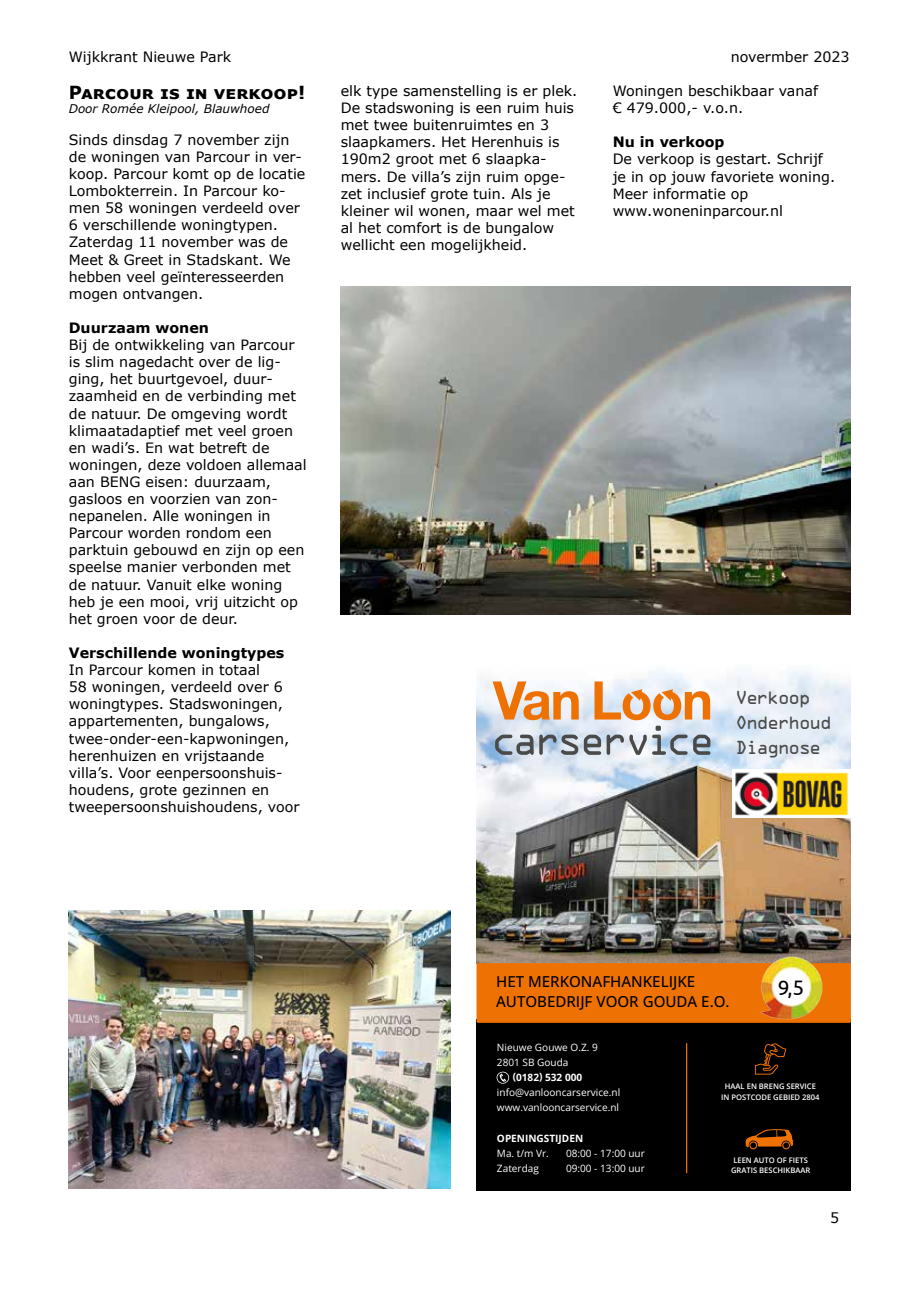
<style>
.page{position:relative;width:919px;height:1289px;background:#fff}
.page>*{position:absolute;margin:0;border:0;box-sizing:border-box;transform-origin:0 0}
.t1{font:20.85px "Ubuntu";color:#000}
.t2{font:700 18px "Verdana";color:#000}
.t3{font:16.95px/25.2px "OCRA Std";letter-spacing:-.1em;color:#4a4a49}
.t4{font:500 15.15px/20.1px "Open Sans";color:#000}
.t5{font:14.25px/17.1px "Verdana";color:#000}
.t6{font:700 14.25px "Verdana";color:#000}
.t7{font:italic 12px "Verdana";color:#000}
.t8{font:10.05px/15.1px "Open Sans";color:#fff}
.t9{font:700 10.05px "Open Sans";color:#fff}
.t10{font:600 7.65px/10.5px "Open Sans";color:#fff;text-align:center}
</style>
<div class="page">
<img style="left:69px;top:910px;width:381px;height:278px">
<div style="left:476px;top:1019px;width:374px;height:172px;background:#000"></div>
<img style="left:476px;top:670px;width:374px;height:293px">
<svg style="left:492px;top:681px;width:218px;height:73px"></svg>
<div style="left:476px;top:963px;width:374px;height:59px;background:#ee7203;border-radius:2px"></div>
<img style="left:759px;top:954px;width:65px;height:66px">
<div style="left:773px;top:969px;width:35px;height:35px;background:#fff;border-radius:50%"></div>
<img style="left:732px;top:769px;width:118px;height:48px">
<svg style="left:496px;top:1071px;width:13px;height:12px"></svg>
<svg style="left:745px;top:1129px;width:48px;height:20px"></svg>
<svg style="left:754px;top:1043px;width:32px;height:31px"></svg>
<hr style="left:686px;top:1043px;width:1px;height:129px;background:#ee7203">
<img style="left:340px;top:286px;width:510px;height:328px">
<p class="t5" style="left:69px;top:48px;width:164px">Wijkkrant Nieuwe Park</p>
<p class="t5" style="left:730px;top:48px;width:120px">novermber 2023</p>
<p class="t2" style="left:69px;top:80px;width:238px">Parcour is in verkoop!</p>
<p class="t7" style="left:69px;top:101px;width:202px">Door Romée Kleipool, Blauwhoed</p>
<p class="t5" style="left:69px;top:131px;width:238px">Sinds dinsdag 7 november zijn de woningen van Parcour in ver&shy;koop. Parcour komt op de locatie<br>Lombokterrein. In Parcour ko&shy;men 58 woningen verdeeld over<br>6 verschillende woningtypen.<br>Zaterdag 11 november was de<br>Meet &amp; Greet in Stadskant. We hebben veel geïnteresseerden mogen ontvangen.</p>
<p class="t6" style="left:69px;top:318px;width:142px">Duurzaam wonen</p>
<p class="t5" style="left:69px;top:336px;width:239px">Bij de ontwikkeling van Parcour is slim nagedacht over de lig&shy;ging, het buurtgevoel, duur&shy;zaamheid en de verbinding met de natuur. De omgeving wordt klimaatadaptief met veel groen en wadi’s. En wat betreft de woningen, deze voldoen allemaal aan BENG eisen: duurzaam, gasloos en voorzien van zon&shy;nepanelen. Alle woningen in<br>Parcour worden rondom een parktuin gebouwd en zijn op een speelse manier verbonden met de natuur. Vanuit elke woning heb je een mooi, vrij uitzicht op het groen voor de deur.</p>
<p class="t6" style="left:69px;top:642px;width:217px">Verschillende woningtypes</p>
<p class="t5" style="left:69px;top:661px;width:232px">In Parcour komen in totaal<br>58 woningen, verdeeld over 6 woningtypes. Stadswoningen, appartementen, bungalows, twee-onder-een-kapwoningen, herenhuizen en vrijstaande villa’s. Voor eenpersoonshuis&shy;houdens, grote gezinnen en tweepersoonshuishoudens, voor</p>
<p class="t5" style="left:341px;top:82px;width:238px">elk type samenstelling is er plek.<br>De stadswoning is een ruim huis met twee buitenruimtes en 3 slaapkamers. Het Herenhuis is<br>190m2 groot met 6 slaapka&shy;mers. De villa’s zijn ruim opge&shy;zet inclusief grote tuin. Als je kleiner wil wonen, maar wel met al het comfort is de bungalow wellicht een mogelijkheid.</p>
<p class="t5" style="left:612px;top:82px;width:207px">Woningen beschikbaar vanaf € 479.000,- v.o.n.</p>
<p class="t6" style="left:612px;top:132px;width:113px">Nu in verkoop</p>
<p class="t5" style="left:612px;top:150px;width:224px">De verkoop is gestart. Schrijf je in op jouw favoriete woning.<br>Meer informatie op www.woneninparcour.nl</p>
<p class="t3" style="left:735px;top:686px;width:98px">Verkoop<br>Onderhoud<br>Diagnose</p>
<p class="t4" style="left:496px;top:971px;width:235px">HET MERKONAFHANKELIJKE<br>AUTOBEDRIJF VOOR GOUDA E.O.</p>
<h1 class="t1" style="left:777px;top:974px;width:28px">9,5</h1>
<p class="t8" style="left:497px;top:1039px;width:102px">Nieuwe Gouwe O.Z. 9<br>2801 SB Gouda</p>
<p class="t9" style="left:512px;top:1070px;width:71px">(0182) 532 000</p>
<p class="t8" style="left:497px;top:1084px;width:125px">info@vanlooncarservice.nl www.vanlooncarservice.nl</p>
<p class="t9" style="left:497px;top:1131px;width:88px">OPENINGSTIJDEN</p>
<p class="t8" style="left:497px;top:1145px;width:53px">Ma. t/m Vr.</p>
<p class="t8" style="left:566px;top:1145px;width:80px">08:00 - 17:00 uur</p>
<p class="t8" style="left:497px;top:1160px;width:43px">Zaterdag</p>
<p class="t8" style="left:566px;top:1160px;width:80px">09:00 - 13:00 uur</p>
<p class="t10" style="left:721px;top:1080px;width:100px">HAAL EN BRENG SERVICE<br>IN POSTCODE GEBIED 2804</p>
<p class="t10" style="left:731px;top:1154px;width:81px">LEEN AUTO OF FIETS<br>GRATIS BESCHIKBAAR</p>
<p class="t5" style="left:830px;top:1209px;width:11px">5</p>
</div>
